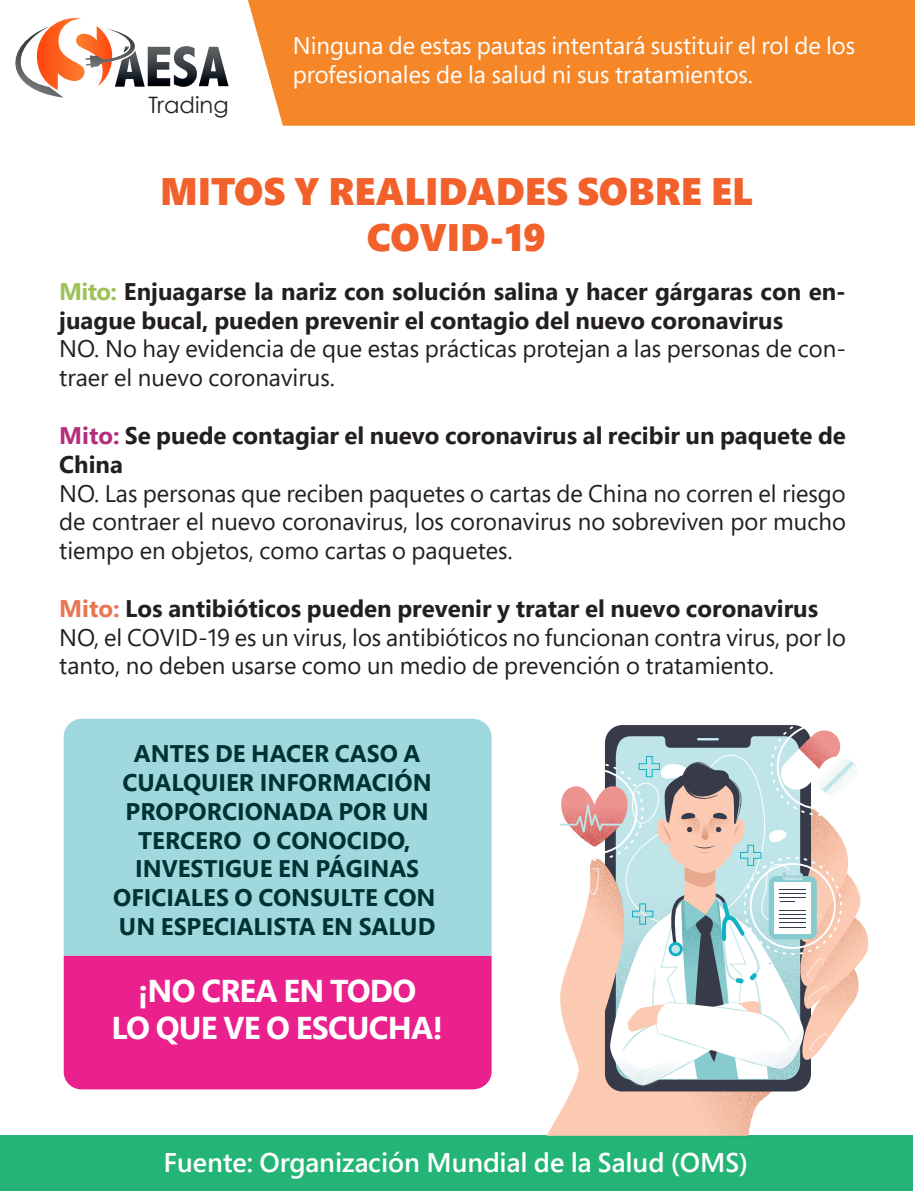
<style>
.page{position:relative;width:915px;height:1191px;background:#fff}
.page>*{position:absolute;margin:0;border:0;box-sizing:border-box;transform-origin:0 0}
.t1{font:900 38.25px/45.9px "Segoe Pro";color:#f2612b;text-align:center}
.t2{font:700 31.5px/37.8px "Segoe Pro";letter-spacing:-.025em;color:#fff;text-align:center}
.t3{font:600 27px "Segoe Pro";color:#fff}
.t4{font:24px/28.8px "Segoe Pro";color:#231f20}
.t5{font:700 24px/28.8px "Segoe Pro";color:#231f20}
.t6{font:700 24px/28.8px "Segoe Pro";color:#003233;text-align:center}
.t7{font:24px/28.8px "Segoe Pro";color:#fff}
.t8{font:22.65px "Century Gothic";color:#231f20}
.s1{color:#9dc258}
.s2{color:#b32e7c}
.s3{font-weight:700;color:#e77651}
.s4{font-weight:700}
</style>
<div class="page">
<svg style="left:15px;top:18px;width:213px;height:80px"></svg>
<div style="left:248px;top:0;width:666px;height:126px;background:#f58729"></div>
<div style="left:0;top:1135px;width:913px;height:56px;background:#24b476"></div>
<div style="left:64px;top:719px;width:427px;height:237px;background:#9fd9de"></div>
<div style="left:64px;top:956px;width:427px;height:133px;background:#ea218c"></div>
<img style="left:556px;top:1123px;width:195px;height:14px">
<img style="left:678px;top:1088px;width:75px;height:35px">
<img style="left:553px;top:1088px;width:125px;height:36px">
<img style="left:748px;top:1088px;width:56px;height:26px">
<svg style="left:560px;top:725px;width:309px;height:363px"></svg>
<p class="t8" style="left:148px;top:91px;width:82px">Trading</p>
<p class="t7" style="left:293px;top:31px;width:563px">Ninguna de estas pautas intentará sustituir el rol de los profesionales de la salud ni sus tratamientos.</p>
<h1 class="t1" style="left:160px;top:167px;width:594px">MITOS Y REALIDADES SOBRE EL<br>COVID-19</h1>
<p class="t5" style="left:59px;top:276px;width:788px"><span class="s1">Mito:</span> Enjuagarse la nariz con solución salina y hacer gárgaras con en&shy;juague bucal, pueden prevenir el contagio del nuevo coronavirus</p>
<p class="t4" style="left:59px;top:334px;width:788px">NO. No hay evidencia de que estas prácticas protejan a las personas de con&shy;traer el nuevo coronavirus.</p>
<p class="t5" style="left:59px;top:420px;width:787px"><span class="s2">Mito:</span> Se puede contagiar el nuevo coronavirus al recibir un paquete de<br>China</p>
<p class="t4" style="left:59px;top:478px;width:788px;text-align:justify">NO. Las personas que reciben paquetes o cartas de China no corren el riesgo de contraer el nuevo coronavirus, los coronavirus no sobreviven por mucho tiempo en objetos, como cartas o paquetes.</p>
<p class="t4" style="left:59px;top:593px;width:788px"><span class="s3">Mito:</span> <span class="s4">Los antibióticos pueden prevenir y tratar el nuevo coronavirus<br></span>NO, el COVID-19 es un virus, los antibióticos no funcionan contra virus, por lo tanto, no deben usarse como un medio de prevención o tratamiento.</p>
<p class="t6" style="left:113px;top:738px;width:324px">ANTES DE HACER CASO A<br>CUALQUIER INFORMACIÓN<br>PROPORCIONADA POR UN<br>TERCERO O CONOCIDO,<br>INVESTIGUE EN PÁGINAS<br>OFICIALES O CONSULTE CON<br>UN ESPECIALISTA EN SALUD</p>
<h2 class="t2" style="left:111px;top:970px;width:333px">¡NO CREA EN TODO<br>LO QUE VE O ESCUCHA!</h2>
<p class="t3" style="left:163px;top:1144px;width:586px">Fuente: Organización Mundial de la Salud (OMS)</p>
</div>
